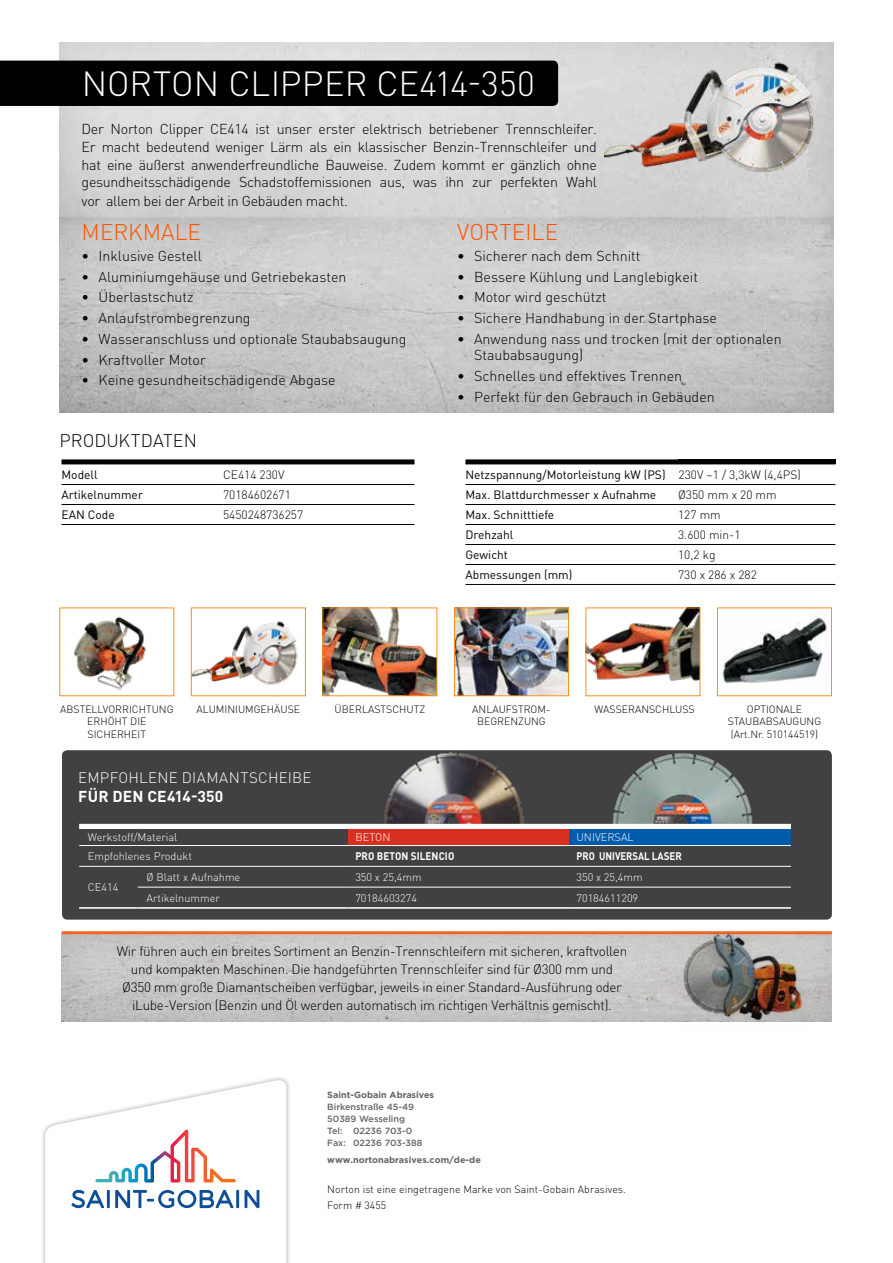
<style>
.page{position:relative;width:893px;height:1263px;background:#fff}
.page>*{position:absolute;margin:0;border:0;box-sizing:border-box;transform-origin:0 0}
.t1{font:300 34.5px "DIN Pro";color:#fcfeff}
.t2{font:300 22.5px "DIN Pro";color:#ff5200}
.t3{font:300 18px "DIN Pro";color:#000}
.t4{font:700 15.6px "DIN Pro";letter-spacing:.015em;color:#fff}
.t5{font:300 15px "DIN Pro";letter-spacing:.02em;color:#fff}
.t6{font:300 14.25px/17.7px "DIN Pro";color:#000;text-align:justify}
.t7{font:300 14.25px "DIN Pro";letter-spacing:-.02em;color:#000}
.t8{font:300 13.5px/18px "DIN Pro";letter-spacing:-.02em;color:#000;text-align:center}
.t9{font:12px "DIN Pro";color:#000}
.t10{font:300 12px "DIN Pro";color:#000}
.t11{font:300 10.95px "DIN Pro";color:#fff}
.t12{font:700 10.95px "DIN Pro";color:#fff;scale:.87 1}
.t13{font:700 10.95px "DIN Pro";color:#fff;scale:.9 1}
.t14{font:300 10.5px/12.6px "DIN Pro";color:#000;text-align:center}
.t15{font:500 9px/12px "Gotham";color:#636466}
.t16{font:700 9px "Gotham";color:#636466}
.s1{font-weight:300}
</style>
<div class="page">
<div style="left:61px;top:930px;width:771px;height:92px;background:#000;opacity:.1"></div>
<div style="left:59px;top:41px;width:775px;height:372px;background:#000;opacity:.1"></div>
<div style="left:0;top:61px;width:558px;height:45px;background:#000"></div>
<img style="left:605px;top:54px;width:229px;height:135px">
<div style="left:40px;top:1075px;width:251px;height:188px;background:#000;opacity:.3"></div>
<svg style="left:45px;top:1078px;width:241px;height:185px"></svg>
<img style="left:74px;top:616px;width:72px;height:74px">
<img style="left:324px;top:609px;width:111px;height:85px">
<div style="left:322px;top:607px;width:115px;height:89px;border:1px solid #f78f1e"></div>
<img style="left:456px;top:609px;width:111px;height:85px">
<div style="left:454px;top:607px;width:115px;height:89px;border:1px solid #f78f1e"></div>
<img style="left:587px;top:609px;width:111px;height:72px">
<hr style="left:62px;top:931px;width:770px;height:3px;background:#f26522">
<img style="left:722px;top:615px;width:105px;height:68px">
<div style="left:717px;top:607px;width:115px;height:89px;border:1px solid #f78f1e"></div>
<img style="left:674px;top:929px;width:133px;height:93px">
<img style="left:193px;top:621px;width:105px;height:64px">
<div style="left:191px;top:607px;width:115px;height:89px;border:1px solid #f78f1e"></div>
<div style="left:62px;top:750px;width:770px;height:170px;background:#414042;border-radius:5px"></div>
<img style="left:380px;top:750px;width:153px;height:74px">
<img style="left:596px;top:750px;width:174px;height:74px">
<hr style="left:79px;top:824px;width:712px;height:4px;background:#fff">
<div style="left:349px;top:828px;width:221px;height:17px;background:#d83020"></div>
<div style="left:570px;top:828px;width:221px;height:17px;background:#005baa"></div>
<hr style="left:79px;top:907px;width:59px;height:2px;background:#fff">
<hr style="left:349px;top:828px;width:221px;height:1px;background:#fff">
<hr style="left:349px;top:866px;width:221px;height:1px;background:#fff">
<hr style="left:570px;top:866px;width:221px;height:1px;background:#fff">
<hr style="left:349px;top:887px;width:221px;height:1px;background:#fff">
<hr style="left:570px;top:887px;width:221px;height:1px;background:#fff">
<hr style="left:570px;top:828px;width:221px;height:1px;background:#fff">
<hr style="left:79px;top:828px;width:59px;height:1px;background:#fff">
<hr style="left:138px;top:828px;width:211px;height:1px;background:#fff">
<hr style="left:79px;top:845px;width:59px;height:1px;background:#fff">
<hr style="left:138px;top:845px;width:211px;height:1px;background:#fff">
<hr style="left:349px;top:845px;width:221px;height:1px;background:#fff">
<hr style="left:570px;top:845px;width:221px;height:1px;background:#fff">
<hr style="left:79px;top:866px;width:59px;height:1px;background:#fff">
<hr style="left:138px;top:866px;width:211px;height:1px;background:#fff">
<hr style="left:138px;top:887px;width:211px;height:1px;background:#fff">
<hr style="left:138px;top:907px;width:211px;height:2px;background:#fff">
<hr style="left:349px;top:907px;width:221px;height:2px;background:#fff">
<hr style="left:570px;top:907px;width:221px;height:2px;background:#fff">
<svg style="left:62px;top:459px;width:616px;height:5px;background:#2a2a2a"></svg>
<div style="left:678px;top:459px;width:157px;height:5px;background:#000"></div>
<hr style="left:62px;top:464px;width:161px;height:1px;background:#000">
<hr style="left:465px;top:464px;width:213px;height:1px;background:#000">
<hr style="left:62px;top:504px;width:161px;height:1px;background:#000">
<hr style="left:465px;top:524px;width:213px;height:1px;background:#000">
<hr style="left:465px;top:564px;width:213px;height:1px;background:#000">
<hr style="left:465px;top:584px;width:213px;height:1px;background:#000">
<hr style="left:223px;top:464px;width:191px;height:1px;background:#000">
<hr style="left:678px;top:464px;width:157px;height:1px;background:#000">
<hr style="left:62px;top:484px;width:161px;height:1px;background:#000">
<hr style="left:223px;top:484px;width:191px;height:1px;background:#000">
<hr style="left:465px;top:484px;width:213px;height:1px;background:#000">
<hr style="left:678px;top:484px;width:157px;height:1px;background:#000">
<hr style="left:223px;top:504px;width:191px;height:1px;background:#000">
<hr style="left:465px;top:504px;width:213px;height:1px;background:#000">
<hr style="left:678px;top:504px;width:157px;height:1px;background:#000">
<hr style="left:62px;top:524px;width:161px;height:1px;background:#000">
<hr style="left:223px;top:524px;width:191px;height:1px;background:#000">
<hr style="left:678px;top:524px;width:157px;height:1px;background:#000">
<hr style="left:465px;top:544px;width:213px;height:1px;background:#000">
<hr style="left:678px;top:544px;width:157px;height:1px;background:#000">
<hr style="left:678px;top:564px;width:157px;height:1px;background:#000">
<hr style="left:678px;top:584px;width:157px;height:1px;background:#000">
<h1 class="t1" style="left:82px;top:61px;width:455px">NORTON CLIPPER CE414-350</h1>
<p class="t6" style="left:82px;top:119px;width:517px">Der Norton Clipper CE414 ist unser erster elektrisch betriebener Trennschleifer.<br>Er macht bedeutend weniger Lärm als ein klassischer Benzin-Trennschleifer und hat eine äußerst anwenderfreundliche Bauweise. Zudem kommt er gänzlich ohne gesundheitsschädigende Schadstoffemissionen aus, was ihn zur perfekten Wahl</p>
<p class="t7" style="left:82px;top:191px;width:268px">vor allem bei der Arbeit in Gebäuden macht.</p>
<h2 class="t2" style="left:82px;top:217px;width:121px">MERKMALE</h2>
<p class="t6" style="left:82px;top:246px;width:122px">• Inklusive Gestell</p>
<p class="t6" style="left:82px;top:267px;width:266px">• Aluminiumgehäuse und Getriebekasten</p>
<p class="t6" style="left:82px;top:288px;width:114px">• Überlastschutz</p>
<p class="t6" style="left:82px;top:308px;width:171px">• Anlaufstrombegrenzung</p>
<p class="t6" style="left:82px;top:329px;width:326px">• Wasseranschluss und optionale Staubabsaugung</p>
<p class="t6" style="left:82px;top:350px;width:126px">• Kraftvoller Motor</p>
<p class="t6" style="left:82px;top:371px;width:256px">• Keine gesundheitschädigende Abgase</p>
<h2 class="t2" style="left:457px;top:217px;width:103px">VORTEILE</h2>
<p class="t6" style="left:457px;top:246px;width:185px">• Sicherer nach dem Schnitt</p>
<p class="t6" style="left:457px;top:267px;width:242px">• Bessere Kühlung und Langlebigkeit</p>
<p class="t6" style="left:457px;top:288px;width:151px">• Motor wird geschützt</p>
<p class="t6" style="left:457px;top:308px;width:261px">• Sichere Handhabung in der Startphase</p>
<p class="t6" style="left:474px;top:330px;width:309px;line-height:16.5px;text-indent:-17px">• Anwendung nass und trocken (mit der optionalen<br>Staubabsaugung)</p>
<p class="t6" style="left:457px;top:366px;width:227px">• Schnelles und effektives Trennen</p>
<p class="t6" style="left:457px;top:387px;width:259px">• Perfekt für den Gebrauch in Gebäuden</p>
<p class="t3" style="left:59px;top:428px;width:139px">PRODUKTDATEN</p>
<p class="t9" style="left:62px;top:466px;width:38px">Modell</p>
<p class="t10" style="left:223px;top:466px;width:63px">CE414 230V</p>
<p class="t9" style="left:465px;top:466px;width:337px">Netzspannung/Motorleistung kW (PS) <span class="s1">230V ~1 / 3,3kW (4,4PS)</span></p>
<p class="t9" style="left:62px;top:487px;width:83px">Artikelnummer</p>
<p class="t10" style="left:223px;top:487px;width:69px">70184602671</p>
<p class="t9" style="left:465px;top:487px;width:192px">Max. Blattdurchmesser x Aufnahme</p>
<p class="t10" style="left:678px;top:487px;width:100px">Ø350 mm x 20 mm</p>
<p class="t9" style="left:62px;top:507px;width:55px">EAN Code</p>
<p class="t10" style="left:223px;top:507px;width:82px">5450248736257</p>
<p class="t9" style="left:465px;top:507px;width:90px">Max. Schnitttiefe</p>
<p class="t10" style="left:678px;top:507px;width:44px">127 mm</p>
<p class="t9" style="left:465px;top:527px;width:49px">Drehzahl</p>
<p class="t10" style="left:678px;top:527px;width:64px">3.600 min-1</p>
<p class="t9" style="left:465px;top:546px;width:44px">Gewicht</p>
<p class="t10" style="left:678px;top:546px;width:39px">10,2 kg</p>
<p class="t9" style="left:465px;top:566px;width:108px">Abmessungen (mm)</p>
<p class="t10" style="left:678px;top:566px;width:80px">730 x 286 x 282</p>
<p class="t14" style="left:60px;top:702px;width:115px">ABSTELLVORRICHTUNG<br>ERHÖHT DIE<br>SICHERHEIT</p>
<p class="t14" style="left:196px;top:702px;width:105px">ALUMINIUMGEHÄUSE</p>
<p class="t14" style="left:335px;top:702px;width:92px">ÜBERLASTSCHUTZ</p>
<p class="t14" style="left:595px;top:702px;width:102px">WASSERANSCHLUSS</p>
<p class="t14" style="left:472px;top:702px;width:80px">ANLAUFSTROM-<br>BEGRENZUNG</p>
<p class="t5" style="left:78px;top:767px;width:235px">EMPFOHLENE DIAMANTSCHEIBE</p>
<p class="t4" style="left:78px;top:786px;width:147px">FÜR DEN CE414-350</p>
<p class="t11" style="left:88px;top:830px;width:91px">Werkstoff/Material</p>
<p class="t11" style="left:355px;top:830px;width:37px">BETON</p>
<p class="t11" style="left:576px;top:830px;width:59px">UNIVERSAL</p>
<p class="t11" style="left:88px;top:849px;width:105px">Empfohlenes Produkt</p>
<p class="t13" style="left:355px;top:849px;width:111px">PRO BETON SILENCIO</p>
<p class="t12" style="left:576px;top:849px;width:123px">PRO UNIVERSAL LASER</p>
<p class="t11" style="left:88px;top:880px;width:32px">CE414</p>
<p class="t11" style="left:146px;top:869px;width:95px">Ø Blatt x Aufnahme</p>
<p class="t11" style="left:355px;top:869px;width:68px">350 x 25,4mm</p>
<p class="t11" style="left:576px;top:869px;width:68px">350 x 25,4mm</p>
<p class="t11" style="left:146px;top:890px;width:75px">Artikelnummer</p>
<p class="t11" style="left:355px;top:890px;width:63px">70184603274</p>
<p class="t11" style="left:576px;top:890px;width:63px">70184611209</p>
<p class="t8" style="left:117px;top:941px;width:512px">Wir führen auch ein breites Sortiment an Benzin-Trennschleifern mit sicheren, kraftvollen und kompakten Maschinen. Die handgeführten Trennschleifer sind für Ø300 mm und Ø350 mm große Diamantscheiben verfügbar, jeweils in einer Standard-Ausführung oder iLube-Version (Benzin und Öl werden automatisch im richtigen Verhältnis gemischt).</p>
<p class="t16" style="left:327px;top:1089px;width:108px">Saint-Gobain Abrasives</p>
<p class="t15" style="left:327px;top:1101px;width:97px">Birkenstraße 45-49<br>50389 Wesseling<br>Tel: 02236 703-0<br>Fax: 02236 703-388</p>
<p class="t16" style="left:327px;top:1153px;width:155px">www.nortonabrasives.com/de-de</p>
<p class="t14" style="left:327px;top:1180px;width:300px;line-height:16.4px;text-align:left">Norton ist eine eingetragene Marke von Saint-Gobain Abrasives.<br>Form # 3455</p>
<p class="t14" style="left:728px;top:702px;width:95px">OPTIONALE<br>STAUBABSAUGUNG (Art.Nr. 510144519)</p>
</div>
